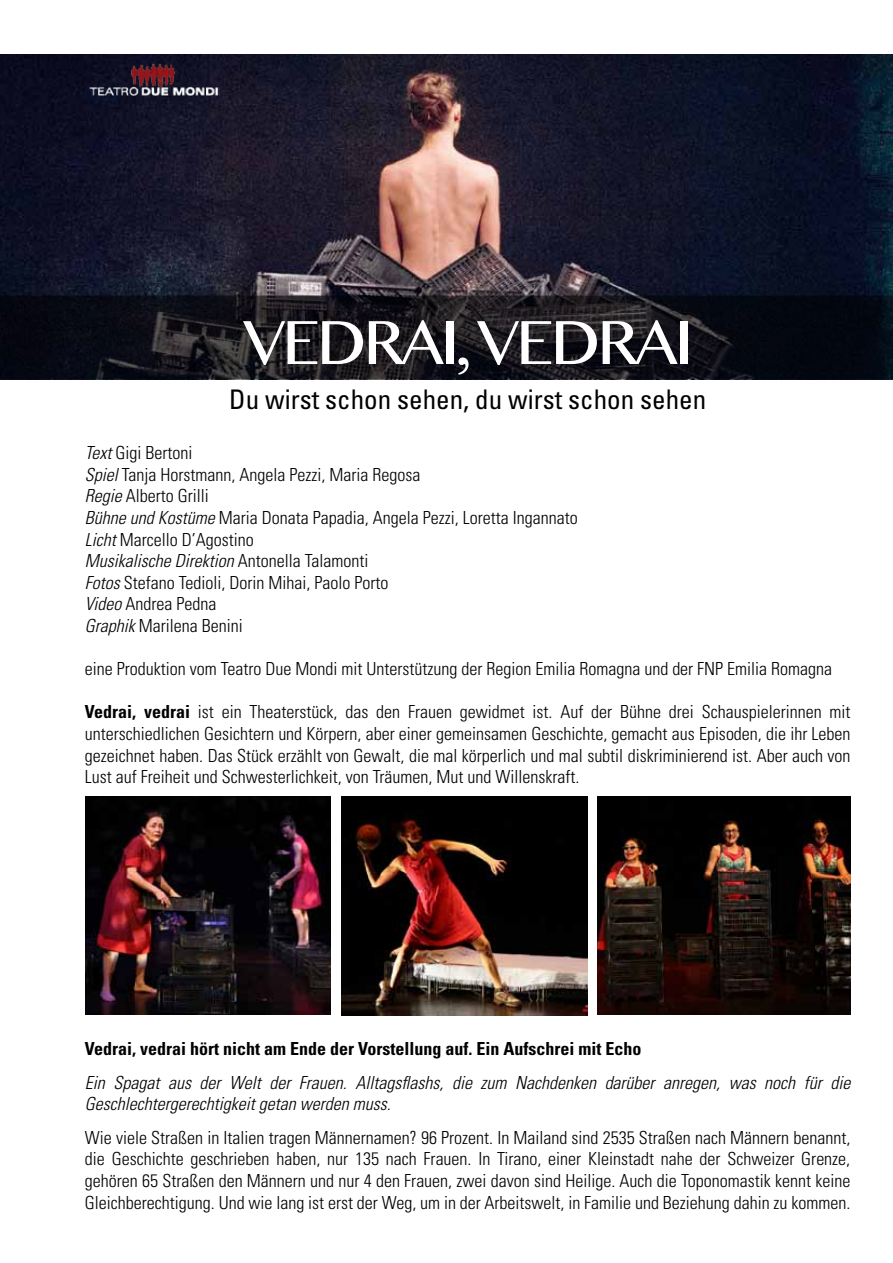
<style>
.page{position:relative;width:893px;height:1263px;background:#fff}
.page>*{position:absolute;margin:0;border:0;box-sizing:border-box;transform-origin:0 0}
.t1{font:63px "Lao MN";letter-spacing:-.05em;color:#fff}
.t2{font:condensed 27px "Univers";color:#000}
.t3{font:300 condensed 18px/21.6px "Univers";color:#000;text-align:justify}
.t4{font:italic 300 condensed 18px/21.6px "Univers";color:#000}
.t5{font:700 condensed 18px "Univers";color:#000}
.s1{font-style:italic}
.s2{font-weight:700}
</style>
<div class="page">
<img style="left:0;top:54px;width:893px;height:242px">
<svg style="left:3px;top:299px;width:887px;height:77px;background:#13131a"></svg>
<div style="left:0;top:296px;width:893px;height:83px;border:2px solid #000"></div>
<img style="left:87px;top:62px;width:133px;height:35px">
<img style="left:85px;top:796px;width:246px;height:218px">
<img style="left:342px;top:796px;width:245px;height:219px">
<img style="left:598px;top:796px;width:252px;height:218px">
<h1 class="t1" style="left:243px;top:299px;width:451px">VEDRAI, VEDRAI</h1>
<h2 class="t2" style="left:229px;top:382px;width:478px">Du wirst schon sehen, du wirst schon sehen</h2>
<p class="t3" style="left:85px;top:442px;width:494px;text-align:left"><span class="s1">Text</span> Gigi Bertoni<br><span class="s1">Spiel</span> Tanja Horstmann, Angela Pezzi, Maria Regosa<br><span class="s1">Regie</span> Alberto Grilli<br><span class="s1">Bühne und Kostüme</span> Maria Donata Papadia, Angela Pezzi, Loretta Ingannato <span class="s1">Licht</span> Marcello D’Agostino<br><span class="s1">Musikalische Direktion</span> Antonella Talamonti<br><span class="s1">Fotos</span> Stefano Tedioli, Dorin Mihai, Paolo Porto<br><span class="s1">Video</span> Andrea Pedna<br><span class="s1">Graphik</span> Marilena Benini</p>
<p class="t3" style="left:85px;top:658px;width:749px">eine Produktion vom Teatro Due Mondi mit Unterstützung der Region Emilia Romagna und der FNP Emilia Romagna</p>
<p class="t3" style="left:85px;top:701px;width:767px"><span class="s2">Vedrai, vedrai</span> ist ein Theaterstück, das den Frauen gewidmet ist. Auf der Bühne drei Schauspielerinnen mit unterschiedlichen Gesichtern und Körpern, aber einer gemeinsamen Geschichte, gemacht aus Episoden, die ihr Leben gezeichnet haben. Das Stück erzählt von Gewalt, die mal körperlich und mal subtil diskriminierend ist. Aber auch von Lust auf Freiheit und Schwesterlichkeit, von Träumen, Mut und Willenskraft.</p>
<p class="t5" style="left:85px;top:1037px;width:558px">Vedrai, vedrai hört nicht am Ende der Vorstellung auf. Ein Aufschrei mit Echo</p>
<p class="t4" style="left:85px;top:1071px;width:767px">Ein Spagat aus der Welt der Frauen. Alltagsflashs, die zum Nachdenken darüber anregen, was noch für die<br>Geschlechtergerechtigkeit getan werden muss.</p>
<p class="t3" style="left:85px;top:1126px;width:767px">Wie viele Straßen in Italien tragen Männernamen? 96 Prozent. In Mailand sind 2535 Straßen nach Männern benannt, die Geschichte geschrieben haben, nur 135 nach Frauen. In Tirano, einer Kleinstadt nahe der Schweizer Grenze, gehören 65 Straßen den Männern und nur 4 den Frauen, zwei davon sind Heilige. Auch die Toponomastik kennt keine Gleichberechtigung. Und wie lang ist erst der Weg, um in der Arbeitswelt, in Familie und Beziehung dahin zu kommen.</p>
</div>
